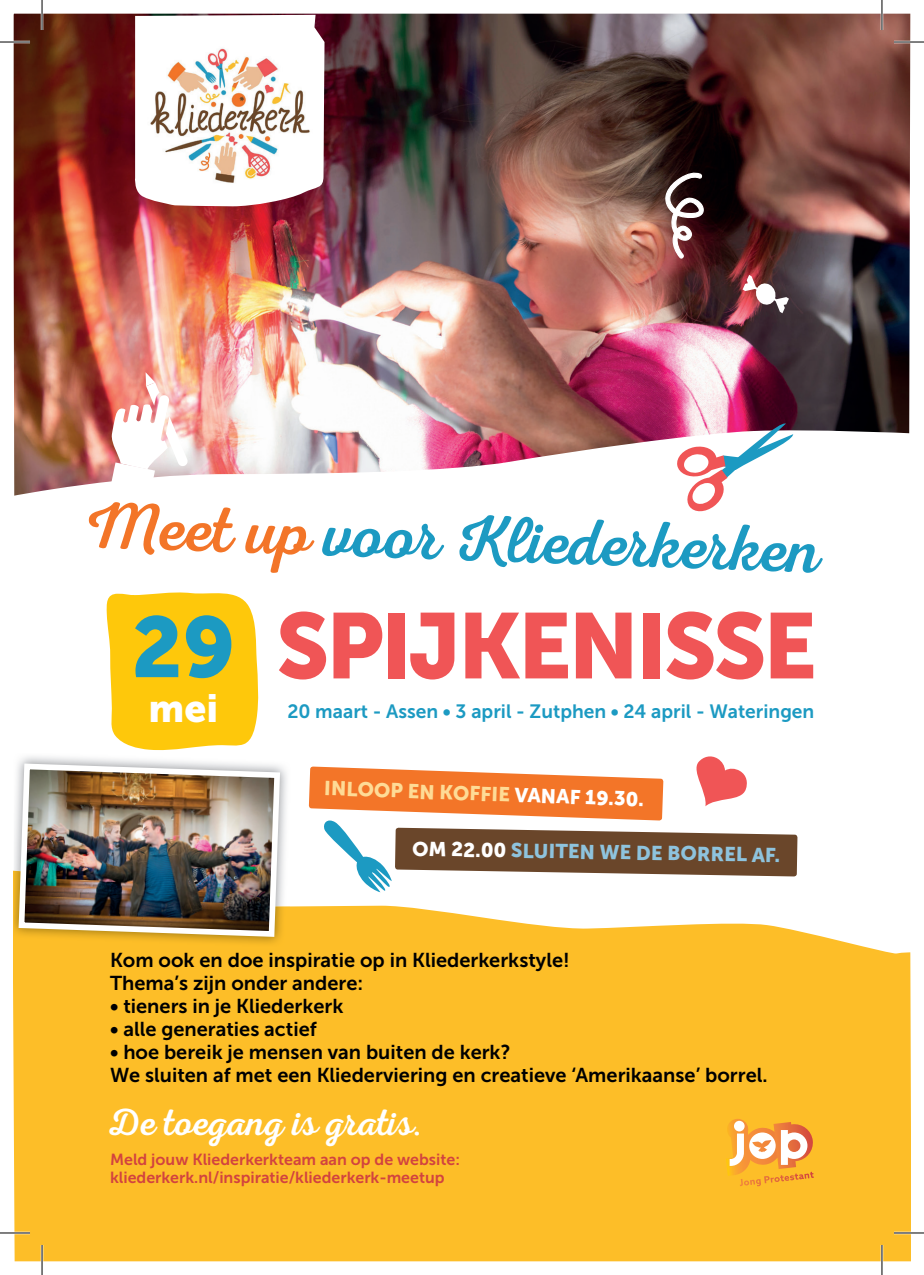
<style>
.page{position:relative;width:924px;height:1275px;background:#fff}
.page>*{position:absolute;margin:0;border:0;box-sizing:border-box;transform-origin:0 0}
.t1{font:92px "Museo Sans 900";letter-spacing:-.04em;color:#f05556}
.t2{font:66px "Nexa Rust Script R 00";color:#1c9ac2}
.t3{font:39px "Museo Sans 900";color:#fff}
.t4{font:38px "Nexa Rust Script R 00";letter-spacing:-.005em;color:#fff}
.t5{font:20px/23px "Museo Sans 700";color:#000001}
.t6{font:20px "Museo Sans 900";color:#8ec3dd}
.t7{font:20px "Museo Sans 900";color:#fedb96}
.t8{font:19.2px "Museo Sans 700";color:#1c9ac2}
.t9{font:16px/18.4px "Museo Sans 700";color:#d2433f}
.s1{color:#f37528}
.s2{font-size:85px;color:#1c9ac2}
.s3{color:#fff}
</style>
<div class="page">
<img style="left:14px;top:14px;width:895px;height:481px">
<div style="left:14px;top:892px;width:895px;height:369px;background:#fdbe28"></div>
<svg style="left:134px;top:15px;width:190px;height:191px"></svg>
<img style="left:147px;top:33px;width:165px;height:155px">
<svg style="left:663px;top:171px;width:40px;height:88px"></svg>
<svg style="left:107px;top:372px;width:81px;height:123px"></svg>
<svg style="left:742px;top:275px;width:46px;height:38px"></svg>
<svg style="left:308px;top:756px;width:489px;height:136px"></svg>
<svg style="left:725px;top:1118px;width:88px;height:65px"></svg>
<img style="left:14px;top:870px;width:276px;height:77px">
<img style="left:16px;top:760px;width:267px;height:180px">
<svg style="left:675px;top:421px;width:117px;height:91px"></svg>
<svg style="left:106px;top:592px;width:153px;height:159px;background:#fecd22"></svg>
<hr style="left:0;top:41px;width:30px;height:2px;background:#fff">
<hr style="left:893px;top:41px;width:30px;height:2px;background:#fff">
<hr style="left:0;top:1231px;width:30px;height:3px;background:#fff">
<hr style="left:893px;top:1231px;width:30px;height:3px;background:#fff">
<hr style="left:41px;top:0;width:2px;height:30px;background:#fff">
<hr style="left:41px;top:1245px;width:2px;height:30px;background:#fff">
<hr style="left:880px;top:0;width:2px;height:30px;background:#fff">
<hr style="left:880px;top:1245px;width:2px;height:30px;background:#fff">
<hr style="left:0;top:42px;width:30px;height:1px;background:#000">
<hr style="left:893px;top:42px;width:30px;height:1px;background:#000">
<hr style="left:0;top:1232px;width:30px;height:1px;background:#000">
<hr style="left:893px;top:1232px;width:30px;height:1px;background:#000">
<hr style="left:42px;top:0;width:1px;height:30px;background:#000">
<hr style="left:42px;top:1245px;width:1px;height:30px;background:#000">
<hr style="left:881px;top:0;width:1px;height:30px;background:#000">
<hr style="left:881px;top:1245px;width:1px;height:30px;background:#000">
<h2 class="t2" style="left:87px;top:485px;width:735px;rotate:2deg"><span class="s1">Meet up</span> voor Kliederkerken</h2>
<h1 class="t1" style="left:131px;top:594px;width:687px"><span class="s2">29</span> SPIJKENISSE</h1>
<h3 class="t3" style="left:148px;top:686px;width:71px">mei</h3>
<p class="t8" style="left:287px;top:700px;width:528px">20 maart - Assen • 3 april - Zutphen • 24 april - Wateringen</p>
<p class="t7" style="left:324px;top:777px;width:321px;rotate:2deg">INLOOP EN KOFFIE <span class="s3">VANAF 19.30.</span></p>
<p class="t6" style="left:412px;top:837px;width:369px;rotate:1deg"><span class="s3">OM 22.00</span> SLUITEN WE DE BORREL AF.</p>
<p class="t5" style="left:110px;top:949px;width:461px">Kom ook en doe inspiratie op in Kliederkerkstyle!<br>Thema’s zijn onder andere:</p>
<p class="t5" style="left:110px;top:995px;width:235px">• tieners in je Kliederkerk</p>
<p class="t5" style="left:110px;top:1018px;width:208px">• alle generaties actief</p>
<p class="t5" style="left:110px;top:1041px;width:658px">• hoe bereik je mensen van buiten de kerk?<br>We sluiten af met een Kliederviering en creatieve ‘Amerikaanse’ borrel.</p>
<h3 class="t4" style="left:108px;top:1099px;width:315px">De toegang is gratis.</h3>
<p class="t9" style="left:110px;top:1149px;width:351px">Meld jouw Kliederkerkteam aan op de website: kliederkerk.nl/inspiratie/kliederkerk-meetup</p>
</div>
